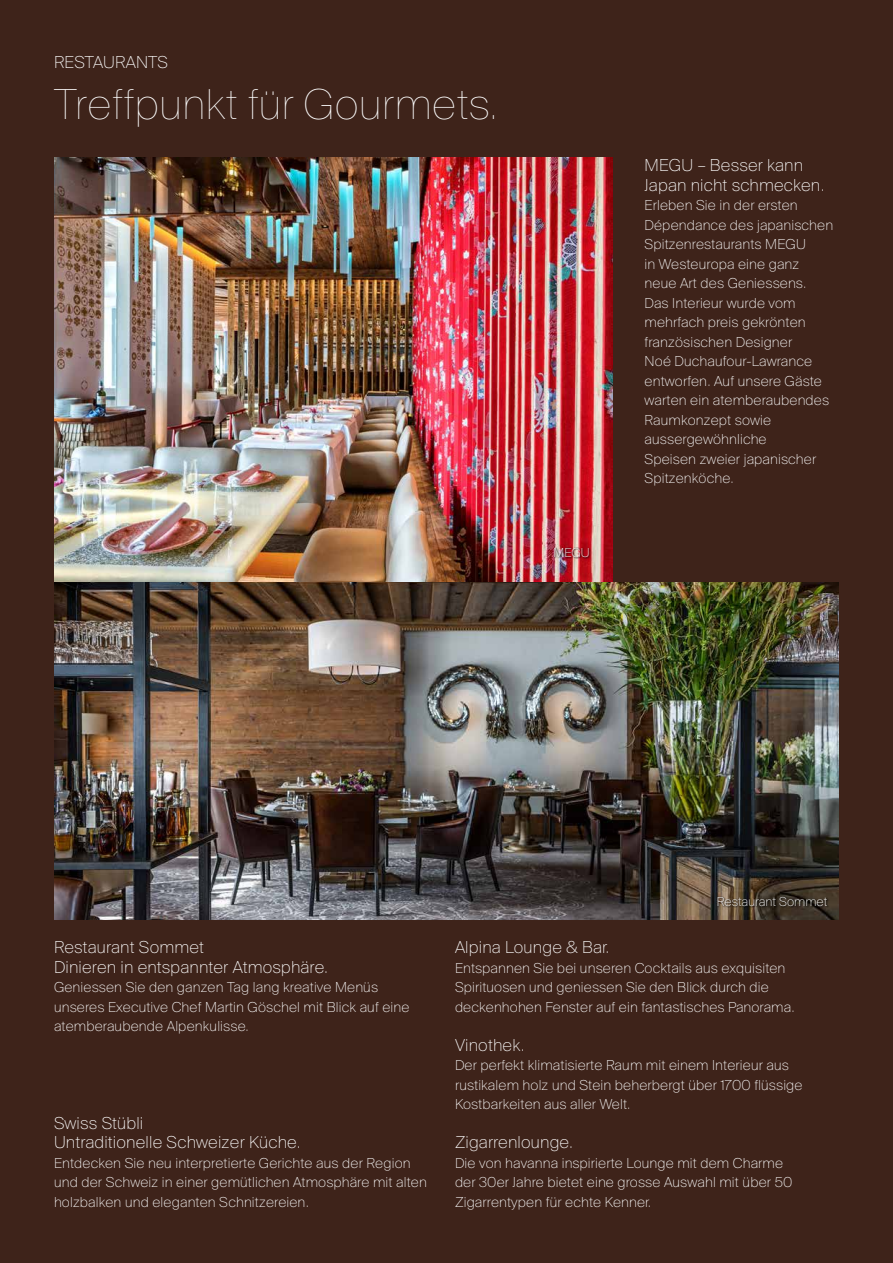
<style>
.page{position:relative;width:893px;height:1263px;background:#3e231a}
.page>*{position:absolute;margin:0;border:0;box-sizing:border-box;transform-origin:0 0}
.t1{font:200 45px "Suisse B Ptest Font Intl";color:#fff}
.t2{font:100 18px/19.5px "Suisse BP Intl";letter-spacing:.01em;color:#fff}
.t3{font:100 15px/19.5px "Suisse BP Intl";letter-spacing:.01em;color:#fff}
.t4{font:100 13.5px "Suisse BP Intl";color:#fff}
</style>
<div class="page">
<img style="left:54px;top:157px;width:558px;height:425px">
<img style="left:54px;top:582px;width:785px;height:337px">
<svg style="left:554px;top:547px;width:37px;height:12px"></svg>
<svg style="left:717px;top:896px;width:112px;height:12px"></svg>
<p class="t2" style="left:54px;top:51px;width:115px">RESTAURANTS</p>
<h1 class="t1" style="left:54px;top:81px;width:445px">Treffpunkt für Gourmets.</h1>
<p class="t4" style="left:554px;top:544px;width:38px">MEGU</p>
<p class="t2" style="left:645px;top:155px;width:181px">MEGU – Besser kann<br>Japan nicht schmecken.</p>
<p class="t3" style="left:645px;top:195px;width:190px">Erleben Sie in der ersten<br>Dépendance des japanischen<br>Spitzenrestaurants MEGU<br>in Westeuropa eine ganz neue Art des Geniessens.<br>Das Interieur wurde vom mehrfach preis gekrönten französischen Designer<br>Noé Duchaufour-Lawrance entworfen. Auf unsere Gäste warten ein atemberaubendes<br>Raumkonzept sowie aussergewöhnliche<br>Speisen zweier japanischer<br>Spitzenköche.</p>
<p class="t4" style="left:717px;top:893px;width:112px">Restaurant Sommet</p>
<p class="t2" style="left:54px;top:937px;width:276px">Restaurant Sommet<br>Dinieren in entspannter Atmosphäre.</p>
<p class="t3" style="left:54px;top:977px;width:357px">Geniessen Sie den ganzen Tag lang kreative Menüs unseres Executive Chef Martin Göschel mit Blick auf eine atemberaubende Alpenkulisse.</p>
<p class="t2" style="left:54px;top:1112px;width:248px">Swiss Stübli<br>Untraditionelle Schweizer Küche.</p>
<p class="t3" style="left:54px;top:1153px;width:374px">Entdecken Sie neu interpretierte Gerichte aus der Region und der Schweiz in einer gemütlichen Atmosphäre mit alten holzbalken und eleganten Schnitzereien.</p>
<p class="t2" style="left:455px;top:937px;width:156px">Alpina Lounge &amp; Bar.</p>
<p class="t3" style="left:455px;top:958px;width:341px">Entspannen Sie bei unseren Cocktails aus exquisiten<br>Spirituosen und geniessen Sie den Blick durch die deckenhohen Fenster auf ein fantastisches Panorama.</p>
<p class="t2" style="left:455px;top:1034px;width:71px">Vinothek.</p>
<p class="t3" style="left:455px;top:1055px;width:349px">Der perfekt klimatisierte Raum mit einem Interieur aus rustikalem holz und Stein beherbergt über 1700 flüssige<br>Kostbarkeiten aus aller Welt.</p>
<p class="t2" style="left:455px;top:1132px;width:119px">Zigarrenlounge.</p>
<p class="t3" style="left:455px;top:1153px;width:339px">Die von havanna inspirierte Lounge mit dem Charme der 30er Jahre bietet eine grosse Auswahl mit über 50<br>Zigarrentypen für echte Kenner.</p>
</div>
